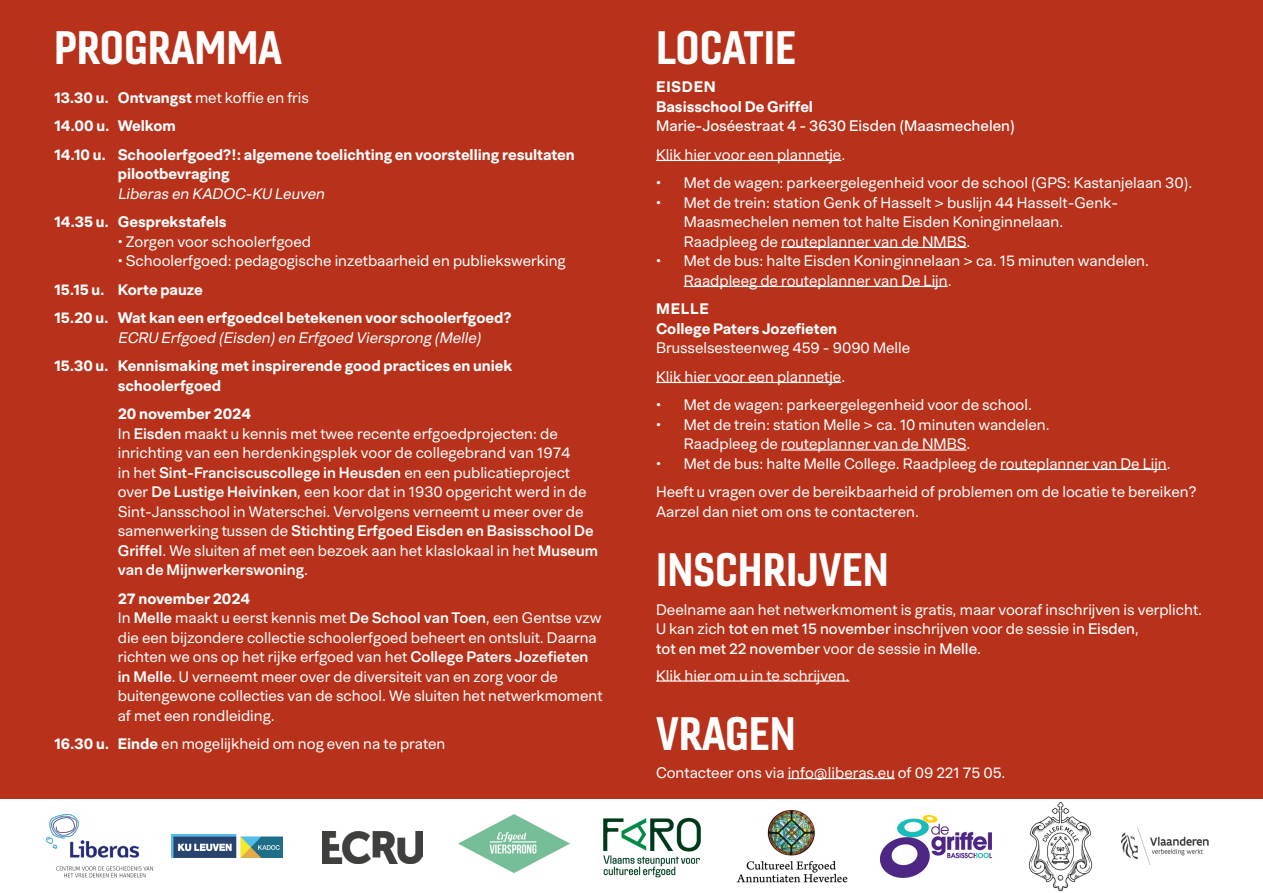
<style>
.page{position:relative;width:1263px;height:893px;background:#b8311a}
.page>*{position:absolute;margin:0;border:0;box-sizing:border-box;transform-origin:0 0}
.t1{font:45.6px "Gineso Con Bol";color:#fff}
.t2{font:15px/19.5px "Abacaxi Devanagari";color:#fff}
.t3{font:700 15px/19.5px "Abacaxi Devanagari";color:#fff}
.t4{font:500 15px "Abacaxi Devanagari";color:#fff}
.t5{font:italic 15px "Abacaxi Devanagari";color:#fff}
.s1{font-weight:400}
.s2{font-weight:600}
.s3{font-weight:700}
.s4{font-weight:500}
</style>
<div class="page">
<hr style="left:656px;top:160px;width:185px;height:1px;background:#fff">
<hr style="left:781px;top:247px;width:185px;height:1px;background:#fff">
<hr style="left:684px;top:286px;width:264px;height:1px;background:#fff">
<hr style="left:656px;top:382px;width:185px;height:1px;background:#fff">
<hr style="left:781px;top:449px;width:185px;height:2px;background:#fff">
<hr style="left:1000px;top:469px;width:167px;height:1px;background:#fff">
<hr style="left:656px;top:680px;width:193px;height:2px;background:#fff">
<hr style="left:788px;top:778px;width:107px;height:1px;background:#fff">
<div style="left:0;top:799px;width:1263px;height:94px;background:#fff"></div>
<img style="left:881px;top:815px;width:111px;height:62px">
<img style="left:1028px;top:802px;width:65px;height:88px">
<img style="left:1121px;top:828px;width:88px;height:37px">
<img style="left:736px;top:810px;width:111px;height:73px">
<img style="left:47px;top:815px;width:106px;height:63px">
<img style="left:603px;top:817px;width:98px;height:61px">
<img style="left:458px;top:815px;width:111px;height:58px">
<img style="left:323px;top:831px;width:100px;height:32px">
<img style="left:172px;top:835px;width:111px;height:23px">
<p class="t1" style="left:54px;top:18px;width:229px">PROGRAMMA</p>
<p class="t3" style="left:54px;top:88px;width:256px">13.30 u. Ontvangst <span class="s1">met koffie en fris</span></p>
<p class="t3" style="left:54px;top:116px;width:123px">14.00 u. Welkom</p>
<p class="t3" style="left:118px;top:145px;width:458px;text-indent:-64px">14.10 u. Schoolerfgoed?!: algemene toelichting en voorstelling resultaten pilootbevraging</p>
<p class="t5" style="left:118px;top:185px;width:213px">Liberasen KADOC-KU Leuven</p>
<p class="t3" style="left:54px;top:212px;width:174px">14.35 u. Gesprekstafels</p>
<p class="t2" style="left:118px;top:232px;width:195px">• Zorgen voor schoolerfgoed</p>
<p class="t2" style="left:118px;top:251px;width:449px">• Schoolerfgoed: pedagogische inzetbaarheid en publiekswerking</p>
<p class="t3" style="left:54px;top:280px;width:150px">15.15 u. Korte pauze</p>
<p class="t3" style="left:54px;top:308px;width:459px">15.20 u. Wat kan een erfgoedcel betekenen voor schoolerfgoed?</p>
<p class="t5" style="left:118px;top:329px;width:369px">ECRU Erfgoed (Eisden)en Erfgoed Viersprong(Melle)</p>
<p class="t3" style="left:118px;top:356px;width:396px;text-indent:-64px">15.30 u. Kennismaking met inspirerende good practices en uniek schoolerfgoed</p>
<p class="t3" style="left:118px;top:404px;width:135px">20 november 2024</p>
<p class="t2" style="left:118px;top:424px;width:482px">In <span class="s2">Eisden</span> maakt u kennis met twee recente erfgoedprojecten: de inrichting van een herdenkingsplek voor de collegebrand van 1974<br>in het <span class="s2">Sint-Franciscuscollege in Heusden</span> en een publicatieproject over <span class="s2">De Lustige Heivinken</span>, een koor dat in 1930 opgericht werd in de Sint-Jansschool in Waterschei. Vervolgens verneemt u meer over de samenwerking tussen de <span class="s2">Stichting Erfgoed Eisden en Basisschool De Griffel</span>. We sluiten af met een bezoek aan het klaslokaal in het <span class="s2">Museum van de Mijnwerkerswoning</span>.</p>
<p class="t3" style="left:118px;top:589px;width:134px">27 november 2024</p>
<p class="t2" style="left:118px;top:608px;width:486px">In <span class="s2">Melle</span> maakt u eerst kennis met <span class="s2">De School van Toen</span>, een Gentse vzw die een bijzondere collectie schoolerfgoed beheert en ontsluit. Daarna richten we ons op het rijke erfgoed van het <span class="s2">College Paters Jozefieten in Melle</span>. U verneemt meer over de diversiteit van en zorg voor de buitengewone collecties van de school. We sluiten het netwerkmoment af met een rondleiding.</p>
<p class="t2" style="left:54px;top:734px;width:393px"><span class="s3">16.30 u. Einde</span> en mogelijkheid om nog even na te praten</p>
<p class="t1" style="left:656px;top:18px;width:141px">LOCATIE</p>
<p class="t3" style="left:656px;top:77px;width:61px">EISDEN</p>
<p class="t3" style="left:656px;top:97px;width:158px">Basisschool De Griffel</p>
<p class="t4" style="left:656px;top:117px;width:360px">Marie-Joséestraat 4 - 3630 Eisden (Maasmechelen)</p>
<p class="t2" style="left:656px;top:145px;width:191px">Klik hier voor een plannetje.</p>
<p class="t2" style="left:656px;top:173px;width:538px">• Met de wagen: parkeergelegenheid voor de school (GPS: Kastanjelaan 30).</p>
<p class="t2" style="left:684px;top:193px;width:436px;text-indent:-28px">• Met de trein: station Genk of Hasselt &gt; buslijn 44 Hasselt-Genk-<br>Maasmechelen nemen tot halte Eisden Koninginnelaan.<br>Raadpleeg de routeplanner van de NMBS.</p>
<p class="t2" style="left:684px;top:251px;width:467px;text-indent:-28px">• Met de bus: halte Eisden Koninginnelaan &gt; ca. 15 minuten wandelen.<br>Raadpleeg de routeplanner van De Lijn.</p>
<p class="t3" style="left:656px;top:299px;width:54px">MELLE</p>
<p class="t3" style="left:656px;top:319px;width:183px">College Paters Jozefieten</p>
<p class="t2" style="left:656px;top:338px;width:256px">Brusselsesteenweg 459 - 9090 Melle</p>
<p class="t2" style="left:656px;top:367px;width:191px">Klik hier voor een plannetje.</p>
<p class="t2" style="left:656px;top:395px;width:377px">• Met de wagen: parkeergelegenheid voor de school.</p>
<p class="t2" style="left:684px;top:415px;width:367px;text-indent:-28px">• Met de trein: station Melle &gt; ca. 10 minuten wandelen.<br>Raadpleeg de routeplanner van de NMBS.</p>
<p class="t2" style="left:656px;top:454px;width:516px">• Met de bus: halte Melle College. Raadpleeg de routeplanner van De Lijn.</p>
<p class="t2" style="left:656px;top:482px;width:542px">Heeft u vragen over de bereikbaarheid of problemen om de locatie te bereiken?<br>Aarzel dan niet om ons te contacteren.</p>
<p class="t1" style="left:656px;top:540px;width:234px">INSCHRIJVEN</p>
<p class="t2" style="left:656px;top:600px;width:547px">Deelname aan het netwerkmoment is gratis, maar vooraf inschrijven is verplicht.</p>
<p class="t2" style="left:656px;top:619px;width:484px">U kan zich <span class="s4">tot en met 15 november</span> inschrijven voor de sessie in <span class="s4">Eisden</span>,</p>
<p class="t4" style="left:656px;top:640px;width:326px">tot en met 22 november <span class="s1">voor de sessie in</span> Melle<span class="s1">.</span></p>
<p class="t2" style="left:656px;top:666px;width:195px">Klik hier om u in te schrijven.</p>
<p class="t1" style="left:656px;top:704px;width:141px">VRAGEN</p>
<p class="t2" style="left:656px;top:763px;width:351px">Contacteer ons via info@liberas.eu of 09 221 75 05.</p>
</div>
